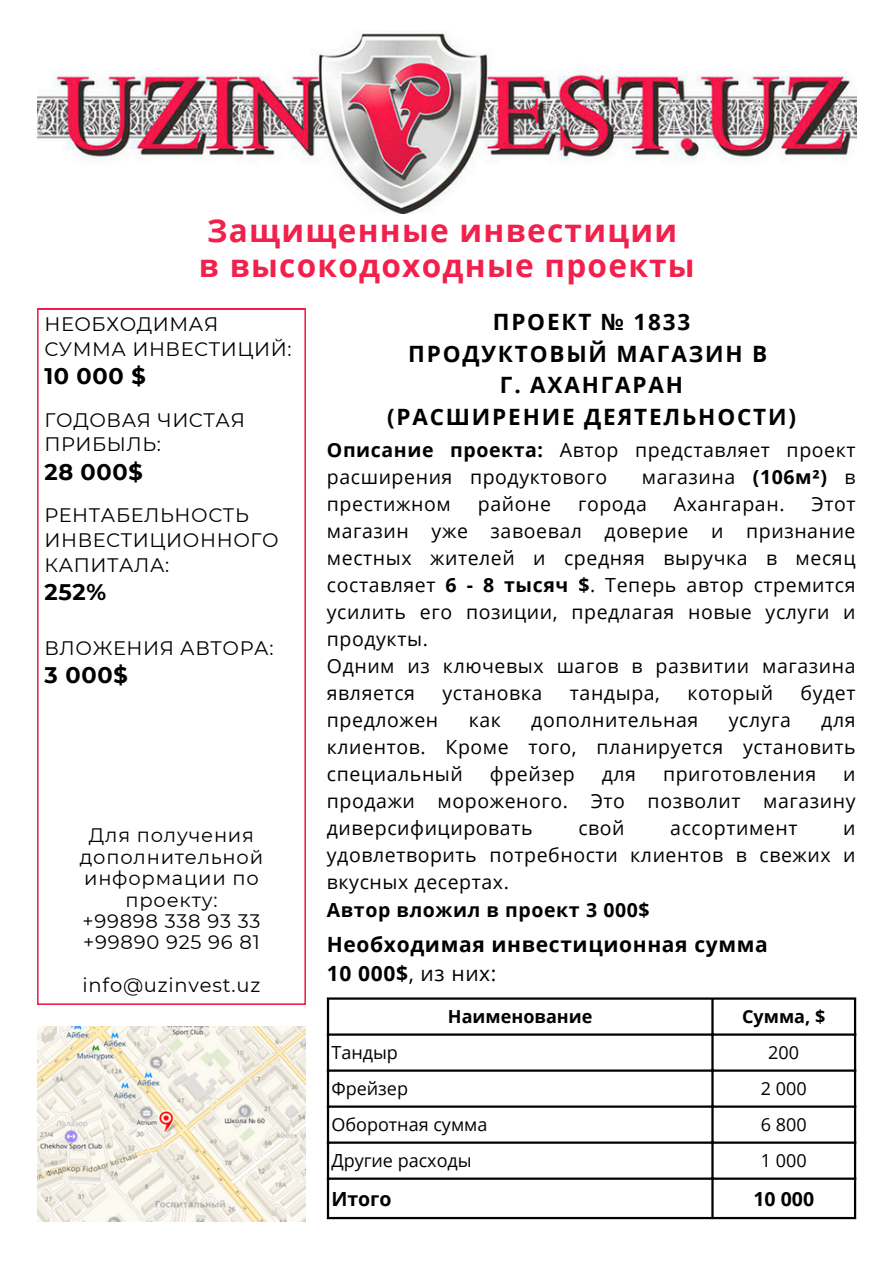
<style>
.page{position:relative;width:894px;height:1264px;background:#fff}
.page>*{position:absolute;margin:0;border:0;box-sizing:border-box;transform-origin:0 0}
.t1{font:700 31.5px/34.8px "Open Sans";letter-spacing:.04em;color:#f1204c}
.t2{font:700 22.5px/31.5px "Open Sans";letter-spacing:.08em;color:#000;text-align:center}
.t3{font:700 22.5px "Montserrat";letter-spacing:.03em;color:#000}
.t4{font:700 21px/29.2px "Open Sans";letter-spacing:.03em;color:#000}
.t5{font:19.5px/27px "Open Sans";letter-spacing:.03em;color:#000;text-align:justify}
.t6{font:19.5px/24.8px "Montserrat";letter-spacing:.03em;color:#000}
.t7{font:700 19.5px "Open Sans";letter-spacing:.03em;color:#000}
.t8{font:18px "Open Sans";color:#000}
.t9{font:700 18px "Open Sans";color:#000}
.s1{font-weight:700}
.s2{font-weight:400}
</style>
<div class="page">
<img style="left:37px;top:33px;width:818px;height:181px">
<svg style="left:37px;top:309px;width:268px;height:695px"></svg>
<img style="left:37px;top:1026px;width:268px;height:195px">
<hr style="left:327px;top:999px;width:2px;height:217px;background:#000">
<hr style="left:711px;top:999px;width:2px;height:217px;background:#000">
<hr style="left:853px;top:999px;width:2px;height:217px;background:#000">
<hr style="left:327px;top:997px;width:528px;height:2px;background:#000">
<hr style="left:327px;top:1033px;width:528px;height:2px;background:#000">
<hr style="left:327px;top:1069px;width:528px;height:2px;background:#000">
<hr style="left:327px;top:1105px;width:528px;height:2px;background:#000">
<hr style="left:327px;top:1141px;width:528px;height:2px;background:#000">
<hr style="left:327px;top:1177px;width:528px;height:2px;background:#000">
<hr style="left:327px;top:1216px;width:528px;height:3px;background:#000">
<h1 class="t1" style="left:199px;top:213px;width:497px">Защищенные инвестиции в высокодоходные проекты</h1>
<p class="t6" style="left:44px;top:311px;width:249px">НЕОБХОДИМАЯ<br>СУММА ИНВЕСТИЦИЙ:</p>
<p class="t3" style="left:44px;top:362px;width:103px">10 000 $</p>
<p class="t6" style="left:44px;top:407px;width:202px">ГОДОВАЯ ЧИСТАЯ<br>ПРИБЫЛЬ:</p>
<p class="t3" style="left:44px;top:457px;width:100px">28 000$</p>
<p class="t6" style="left:44px;top:503px;width:236px">РЕНТАБЕЛЬНОСТЬ<br>ИНВЕСТИЦИОННОГО<br>КАПИТАЛА:</p>
<p class="t3" style="left:44px;top:578px;width:63px">252%</p>
<p class="t6" style="left:44px;top:635px;width:230px">ВЛОЖЕНИЯ АВТОРА:</p>
<p class="t3" style="left:44px;top:661px;width:85px">3 000$</p>
<p class="t6" style="left:80px;top:824px;width:185px;line-height:21.3px;text-align:center">Для получения дополнительной информации по проекту:</p>
<p class="t6" style="left:82px;top:908px;width:180px">+99898 338 93 33</p>
<p class="t6" style="left:83px;top:930px;width:178px">+99890 925 96 81</p>
<p class="t6" style="left:83px;top:972px;width:179px">info@uzinvest.uz</p>
<h2 class="t2" style="left:387px;top:306px;width:410px">ПРОЕКТ № 1833<br>ПРОДУКТОВЫЙ МАГАЗИН В<br>Г. АХАНГАРАН<br>(РАСШИРЕНИЕ ДЕЯТЕЛЬНОСТИ)</h2>
<p class="t5" style="left:327px;top:436px;width:530px"><span class="s1">Описание проекта:</span> Автор представляет проект расширения продуктового</p>
<p class="t5" style="left:641px;top:463px;width:215px">магазина <span class="s1">(106м²)</span> в</p>
<p class="t5" style="left:327px;top:490px;width:125px">престижном</p>
<p class="t5" style="left:477px;top:490px;width:75px">районе</p>
<p class="t5" style="left:578px;top:490px;width:70px">города</p>
<p class="t5" style="left:673px;top:490px;width:112px">Ахангаран.</p>
<p class="t5" style="left:327px;top:490px;width:530px;text-indent:484px">Этот магазин уже завоевал доверие и признание местных жителей и средняя выручка в месяц составляет <span class="s1">6 - 8 тысяч $</span>. Теперь автор стремится усилить его позиции, предлагая новые услуги и продукты.</p>
<p class="t5" style="left:327px;top:652px;width:530px">Одним из ключевых шагов в развитии магазина является</p>
<p class="t5" style="left:442px;top:679px;width:101px">установка</p>
<p class="t5" style="left:569px;top:679px;width:92px">тандыра,</p>
<p class="t5" style="left:687px;top:679px;width:87px">который</p>
<p class="t5" style="left:800px;top:679px;width:56px">будет</p>
<p class="t5" style="left:327px;top:706px;width:113px">предложен</p>
<p class="t5" style="left:468px;top:706px;width:34px">как</p>
<p class="t5" style="left:531px;top:706px;width:168px">дополнительная</p>
<p class="t5" style="left:728px;top:706px;width:64px">услуга</p>
<p class="t5" style="left:327px;top:706px;width:530px;text-indent:494px">для клиентов. Кроме того, планируется установить специальный</p>
<p class="t5" style="left:489px;top:760px;width:86px">фрейзер</p>
<p class="t5" style="left:601px;top:760px;width:36px">для</p>
<p class="t5" style="left:663px;top:760px;width:155px">приготовления</p>
<p class="t5" style="left:327px;top:760px;width:530px;text-indent:516px">и продажи мороженого. Это позволит магазину диверсифицировать</p>
<p class="t5" style="left:578px;top:814px;width:48px">свой</p>
<p class="t5" style="left:670px;top:814px;width:129px">ассортимент</p>
<p class="t5" style="left:327px;top:814px;width:530px;text-indent:516px">и удовлетворить потребности клиентов в свежих и вкусных десертах.</p>
<p class="t7" style="left:327px;top:895px;width:324px">Автор вложил в проект 3 000$</p>
<p class="t4" style="left:327px;top:928px;width:442px">Необходимая инвестиционная сумма<br>10 000$<span class="s2">, из них:</span></p>
<h3 class="t9" style="left:448px;top:1004px;width:146px">Наименование</h3>
<p class="t9" style="left:742px;top:1004px;width:85px">Сумма, $</p>
<p class="t8" style="left:331px;top:1040px;width:68px">Тандыр</p>
<p class="t8" style="left:768px;top:1040px;width:32px">200</p>
<p class="t8" style="left:331px;top:1076px;width:78px">Фрейзер</p>
<p class="t8" style="left:760px;top:1076px;width:47px">2 000</p>
<p class="t8" style="left:331px;top:1112px;width:157px">Оборотная сумма</p>
<p class="t8" style="left:760px;top:1112px;width:47px">6 800</p>
<p class="t8" style="left:331px;top:1148px;width:142px">Другие расходы</p>
<p class="t8" style="left:760px;top:1148px;width:47px">1 000</p>
<p class="t7" style="left:331px;top:1184px;width:62px">Итого</p>
<p class="t7" style="left:753px;top:1184px;width:62px">10 000</p>
</div>
